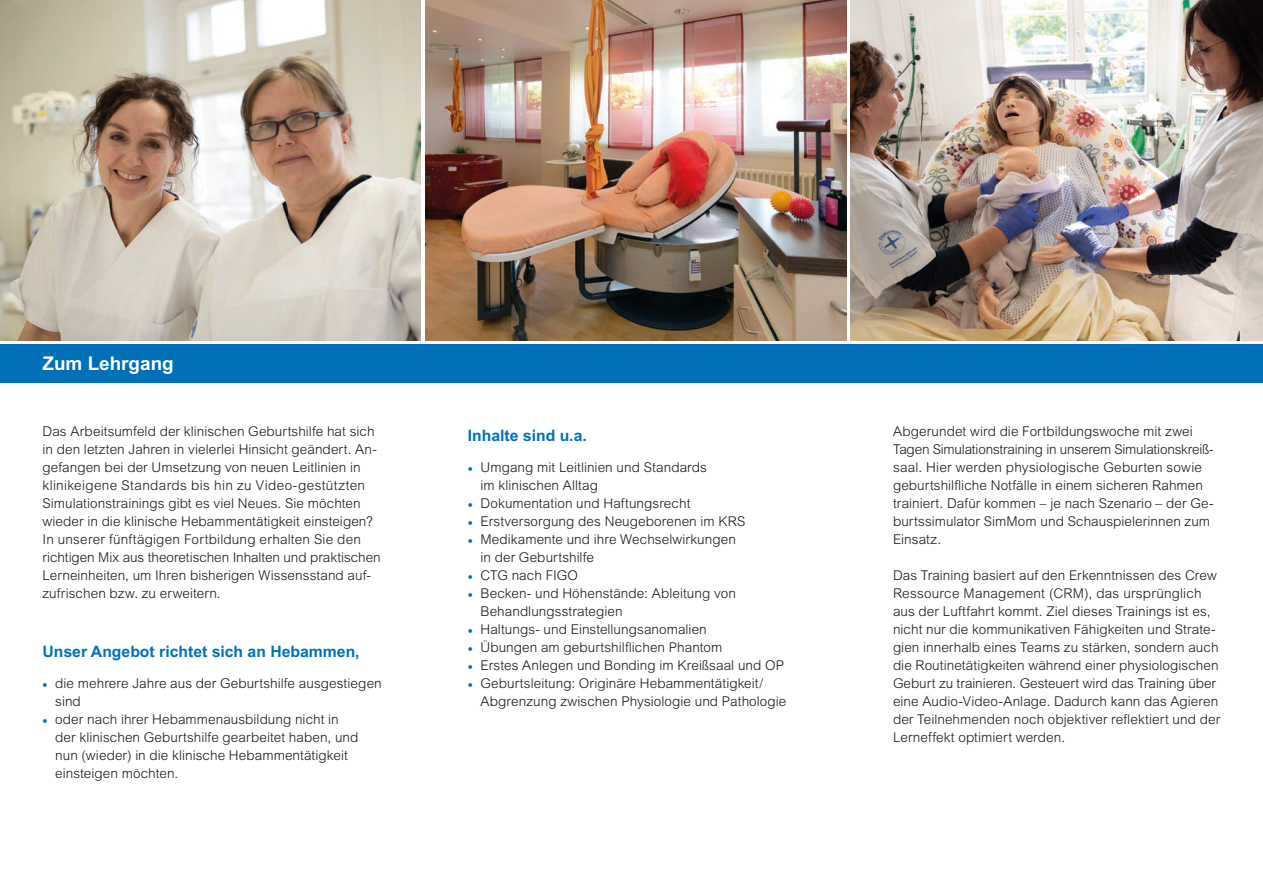
<style>
.page{position:relative;width:1263px;height:893px;background:#fff}
.page>*{position:absolute;margin:0;border:0;box-sizing:border-box;transform-origin:0 0}
.t1{font:700 18.9px "Arial MT Std";color:#fff}
.t2{font:700 15.75px "Arial MT Std";color:#0070b8}
.t3{font:300 13.5px/18px "Arial MT Std";letter-spacing:.005em;color:#181816}
.s1{font-family:"Arial MT Pro";font-weight:500;font-size:14.25px;color:#0070b8}
</style>
<div class="page">
<div style="left:0;top:344px;width:1263px;height:39px;background:#0070b8"></div>
<img style="left:0;top:0;width:421px;height:340px">
<img style="left:425px;top:0;width:421px;height:340px">
<img style="left:850px;top:0;width:413px;height:340px">
<h1 class="t1" style="left:43px;top:352px;width:133px">Zum Lehrgang</h1>
<p class="t3" style="left:43px;top:423px;width:340px">Das Arbeitsumfeld der klinischen Geburtshilfe hat sich in den letzten Jahren in vielerlei Hinsicht geändert. An&shy;gefangen bei der Umsetzung von neuen Leitlinien in klinikeigene Standards bis hin zu Video-gestützten Simulationstrainings gibt es viel Neues. Sie möchten wieder in die klinische Hebammentätigkeit einsteigen?<br>In unserer fünftägigen Fortbildung erhalten Sie den richtigen Mix aus theoretischen Inhalten und praktischen Lerneinheiten, um Ihren bisherigen Wissensstand auf&shy;zufrischen bzw. zu erweitern.</p>
<p class="t2" style="left:43px;top:642px;width:319px">Unser Angebot richtet sich an Hebammen,</p>
<p class="t3" style="left:55px;top:675px;width:328px;text-indent:-13px"><span class="s1">•</span> die mehrere Jahre aus der Geburtshilfe ausgestiegen sind</p>
<p class="t3" style="left:55px;top:711px;width:305px;text-indent:-13px"><span class="s1">•</span> oder nach ihrer Hebammenausbildung nicht in der klinischen Geburtshilfe gearbeitet haben, und nun (wieder) in die klinische Hebammentätigkeit einsteigen möchten.</p>
<p class="t2" style="left:468px;top:426px;width:121px">Inhalte sind u.a.</p>
<p class="t3" style="left:480px;top:459px;width:228px;text-indent:-13px"><span class="s1">•</span> Umgang mit Leitlinien und Standards im klinischen Alltag</p>
<p class="t3" style="left:468px;top:495px;width:224px"><span class="s1">•</span> Dokumentation und Haftungsrecht</p>
<p class="t3" style="left:468px;top:513px;width:279px"><span class="s1">•</span> Erstversorgung des Neugeborenen im KRS</p>
<p class="t3" style="left:480px;top:531px;width:257px;text-indent:-13px"><span class="s1">•</span> Medikamente und ihre Wechselwirkungen in der Geburtshilfe</p>
<p class="t3" style="left:468px;top:567px;width:112px"><span class="s1">•</span> CTG nach FIGO</p>
<p class="t3" style="left:480px;top:585px;width:257px;text-indent:-13px"><span class="s1">•</span> Becken- und Höhenstände: Ableitung von<br>Behandlungsstrategien</p>
<p class="t3" style="left:468px;top:621px;width:240px"><span class="s1">•</span> Haltungs- und Einstellungsanomalien</p>
<p class="t3" style="left:468px;top:639px;width:256px"><span class="s1">•</span> Übungen am geburtshilflichen Phantom</p>
<p class="t3" style="left:468px;top:657px;width:318px"><span class="s1">•</span> Erstes Anlegen und Bonding im Kreißsaal und OP</p>
<p class="t3" style="left:480px;top:675px;width:307px;text-indent:-13px"><span class="s1">•</span> Geburtsleitung: Originäre Hebammentätigkeit/<br>Abgrenzung zwischen Physiologie und Pathologie</p>
<p class="t3" style="left:893px;top:423px;width:322px">Abgerundet wird die Fortbildungswoche mit zwei Tagen Simulationstraining in unserem Simulationskreiß&shy;saal. Hier werden physiologische Geburten sowie geburtshilfliche Notfälle in einem sicheren Rahmen trainiert. Dafür kommen – je nach Szenario – der Ge&shy;burtssimulator SimMom und Schauspielerinnen zum Einsatz.</p>
<p class="t3" style="left:893px;top:567px;width:329px">Das Training basiert auf den Erkenntnissen des Crew Ressource Management (CRM), das ursprünglich aus der Luftfahrt kommt. Ziel dieses Trainings ist es, nicht nur die kommunikativen Fähigkeiten und Strate&shy;gien innerhalb eines Teams zu stärken, sondern auch die Routinetätigkeiten während einer physiologischen Geburt zu trainieren. Gesteuert wird das Training über eine Audio-Video-Anlage. Dadurch kann das Agieren der Teilnehmenden noch objektiver reflektiert und der Lerneffekt optimiert werden.</p>
</div>
